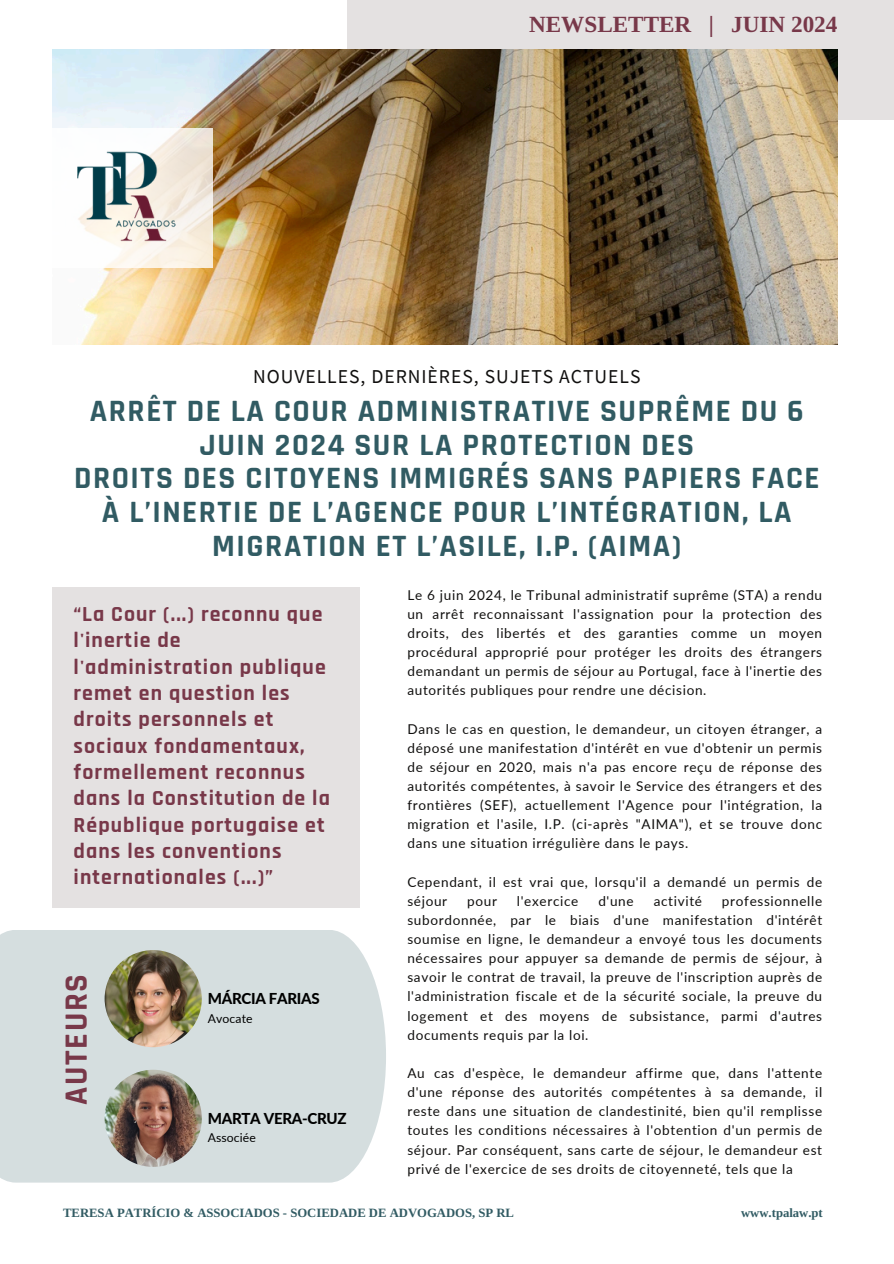
<style>
.page{position:relative;width:894px;height:1264px;background:#fff}
.page>*{position:absolute;margin:0;border:0;box-sizing:border-box;transform-origin:0 0}
.t1{font:700 32.85px "Rajdhani";letter-spacing:.05em;color:#783849}
.t2{font:700 31.35px/33.8px "Rajdhani";letter-spacing:.05em;color:#315b63;text-align:center}
.t3{font:700 23.25px "Libra Serif Modern";color:#783849}
.t4{font:700 21.75px/26.2px "Rajdhani";letter-spacing:.05em;color:#783849}
.t5{font:19.65px "Source Sans Pro";letter-spacing:.05em;color:#100f0e}
.t6{font:800 15px "Lato";letter-spacing:-.02em;color:#000}
.t7{font:13.5px/19.2px "Lato";letter-spacing:.05em;color:#100f0e;text-align:justify}
.t8{font:700 12.75px "Libra Serif Modern";color:#315b63}
.t9{font:12.15px "Lato";letter-spacing:.01em;color:#000}
</style>
<div class="page">
<div style="left:347px;top:0;width:546px;height:119px;background:#e4e1e1"></div>
<img style="left:52px;top:50px;width:784px;height:294px">
<div style="left:0;top:930px;width:386px;height:252px;background:#d5dedf"></div>
<img style="left:105px;top:950px;width:97px;height:97px;border-radius:50%">
<img style="left:105px;top:1069px;width:97px;height:97px;border-radius:50%">
<svg style="left:52px;top:128px;width:161px;height:140px"></svg>
<img style="left:65px;top:138px;width:133px;height:118px">
<div style="left:52px;top:587px;width:307px;height:320px;background:#e4e1e1"></div>
<h5 class="t3" style="left:529px;top:11px;width:310px">NEWSLETTER | JUIN 2024</h5>
<h3 class="t5" style="left:253px;top:363px;width:389px">NOUVELLES, DERNIÈRES, SUJETS ACTUELS</h3>
<h1 class="t2" style="left:74px;top:394px;width:746px">ARRÊT DE LA COUR ADMINISTRATIVE SUPRÊME DU 6<br>JUIN 2024 SUR LA PROTECTION DES<br>DROITS DES CITOYENS IMMIGRÉS SANS PAPIERS FACE À L’INERTIE DE L’AGENCE POUR L’INTÉGRATION, LA MIGRATION ET L’ASILE, I.P. (AIMA)</h1>
<p class="t4" style="left:74px;top:601px;width:258px">“La Cour (...) reconnu que l'inertie de l'administration publique remet en question les droits personnels et sociaux fondamentaux, formellement reconnus dans la Constitution de la<br>République portugaise et dans les conventions internationales (...)”</p>
<h6 class="t1" style="left:56px;top:1104px;width:132px;rotate:-90deg">AUTEURS</h6>
<p class="t6" style="left:208px;top:989px;width:113px">MÁRCIA FARIAS</p>
<p class="t9" style="left:208px;top:1010px;width:46px">Avocate</p>
<h6 class="t6" style="left:208px;top:1109px;width:140px">MARTA VERA-CRUZ</h6>
<h6 class="t9" style="left:208px;top:1130px;width:50px">Associée</h6>
<h1 class="t7" style="left:407px;top:585px;width:416px">Le 6 juin 2024, le Tribunal administratif suprême (STA) a rendu un arrêt reconnaissant l'assignation pour la protection des droits, des libertés et des garanties comme un moyen procédural approprié pour protéger les droits des étrangers demandant un permis de séjour au Portugal, face à l'inertie des autorités publiques pour rendre une décision.</h1>
<p class="t7" style="left:407px;top:718px;width:416px">Dans le cas en question, le demandeur, un citoyen étranger, a déposé une manifestation d'intérêt en vue d'obtenir un permis de séjour en 2020, mais n'a pas encore reçu de réponse des autorités compétentes, à savoir le Service des étrangers et des frontières (SEF), actuellement l'Agence pour l'intégration, la migration et l'asile, I.P. (ci-après "AIMA"), et se trouve donc dans une situation irrégulière dans le pays.</p>
<p class="t7" style="left:407px;top:871px;width:416px">Cependant, il est vrai que, lorsqu'il a demandé un permis de séjour</p>
<p class="t7" style="left:407px;top:891px;width:416px;text-indent:314px">professionnelle subordonnée, par le biais d'une manifestation d'intérêt soumise en ligne, le demandeur a envoyé tous les documents nécessaires pour appuyer sa demande de permis de séjour, à savoir le contrat de travail, la preuve de l'inscription auprès de l'administration fiscale et de la sécurité sociale, la preuve du logement et des moyens de subsistance, parmi d'autres documents requis par la loi.</p>
<h5 class="t7" style="left:407px;top:1063px;width:416px">Au cas d'espèce, le demandeur affirme que, dans l'attente d'une réponse des autorités compétentes à sa demande, il reste dans une situation de clandestinité, bien qu'il remplisse toutes les conditions nécessaires à l'obtention d'un permis de séjour. Par conséquent, sans carte de séjour, le demandeur est privé de l'exercice de ses droits de citoyenneté, tels que la</h5>
<p class="t7" style="left:467px;top:891px;width:31px">pour</p>
<p class="t7" style="left:517px;top:891px;width:63px">l'exercice</p>
<p class="t7" style="left:598px;top:891px;width:37px">d'une</p>
<p class="t7" style="left:653px;top:891px;width:50px">activité</p>
<p class="t8" style="left:63px;top:1204px;width:452px">TERESA PATRÍCIO &amp; ASSOCIADOS - SOCIEDADE DE ADVOGADOS, SP RL</p>
<h6 class="t8" style="left:740px;top:1204px;width:83px">www.tpalaw.pt</h6>
</div>
